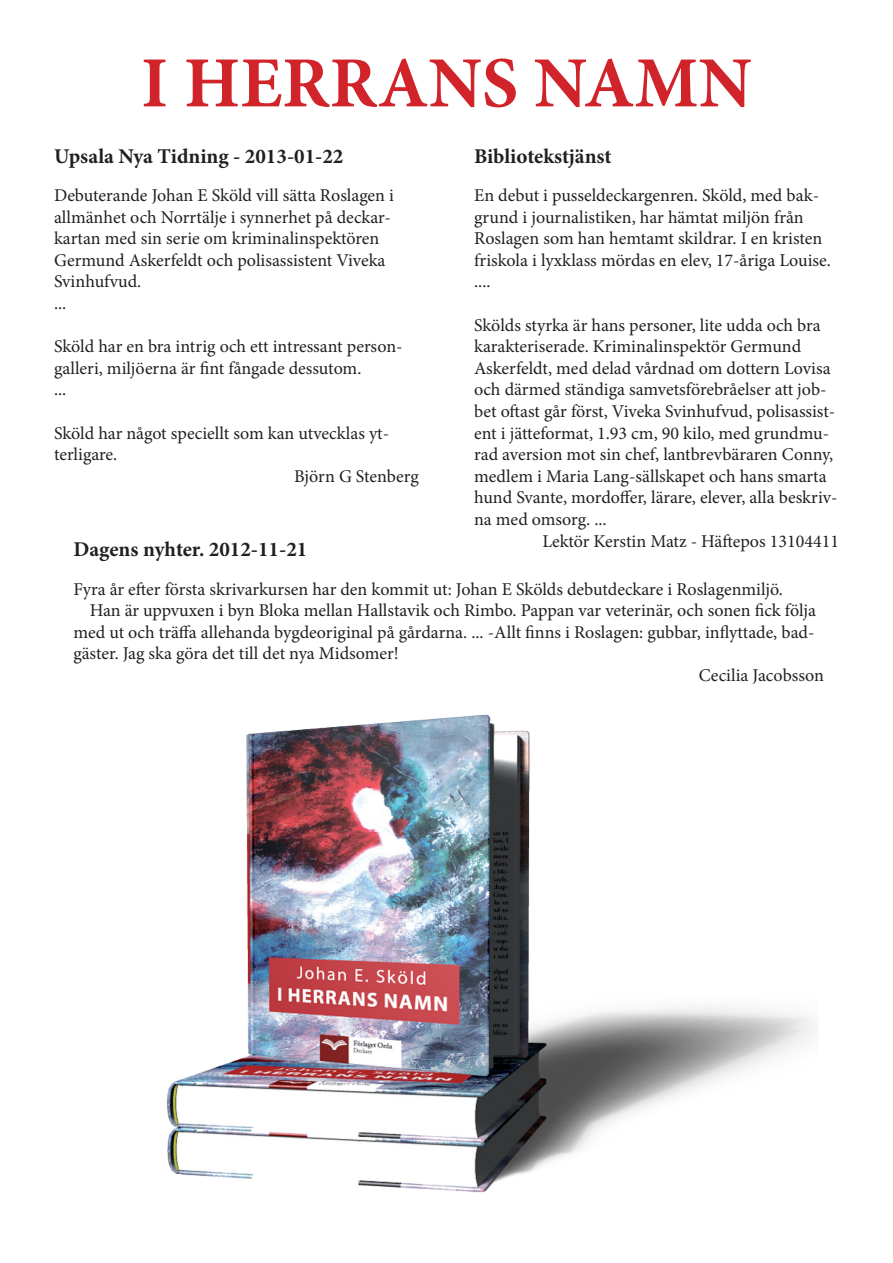
<style>
.page{position:relative;width:893px;height:1263px;background:#fff}
.page>*{position:absolute;margin:0;border:0;box-sizing:border-box;transform-origin:0 0}
.t1{font:700 72px "Minion Pro";color:#d1232a}
.t2{font:700 21px "Minion Pro";color:#231f20}
.t3{font:18px/21.6px "Minion Pro";color:#231f20}
</style>
<div class="page">
<img style="left:167px;top:714px;width:649px;height:479px">
<p class="t1" style="left:141px;top:33px;width:612px">I HERRANS NAMN</p>
<p class="t2" style="left:54px;top:141px;width:291px">Upsala Nya Tidning - 2013-01-22</p>
<p class="t3" style="left:54px;top:184px;width:342px">Debuterande Johan E Sköld vill sätta Roslagen i allmänhet och Norrtälje i synnerhet på deckar&shy;kartan med sin serie om kriminalinspektören Germund Askerfeldt och polisassistent Viveka Svinhufvud.</p>
<p class="t3" style="left:54px;top:292px;width:14px">...</p>
<p class="t3" style="left:54px;top:336px;width:350px">Sköld har en bra intrig och ett intressant person&shy;galleri, miljöerna är fint fångade dessutom.</p>
<p class="t3" style="left:54px;top:379px;width:14px">...</p>
<p class="t3" style="left:54px;top:422px;width:337px">Sköld har något speciellt som kan utvecklas yt&shy;terligare.</p>
<p class="t3" style="left:294px;top:465px;width:126px">Björn G Stenberg</p>
<p class="t2" style="left:474px;top:141px;width:139px">Bibliotekstjänst</p>
<p class="t3" style="left:474px;top:184px;width:358px">En debut i pusseldeckargenren. Sköld, med bak&shy;grund i journalistiken, har hämtat miljön från Roslagen som han hemtamt skildrar. I en kristen friskola i lyxklass mördas en elev, 17-åriga Louise.</p>
<p class="t3" style="left:474px;top:271px;width:18px">....</p>
<p class="t3" style="left:474px;top:314px;width:365px">Skölds styrka är hans personer, lite udda och bra karakteriserade. Kriminalinspektör Germund Askerfeldt, med delad vårdnad om dottern Lovisa och därmed ständiga samvetsförebråelser att job&shy;bet oftast går först, Viveka Svinhufvud, polisassist&shy;ent i jätteformat, 1.93 cm, 90 kilo, med grundmu&shy;rad aversion mot sin chef, lantbrevbäraren Conny, medlem i Maria Lang-sällskapet och hans smarta hund Svante, mordoffer, lärare, elever, alla beskriv&shy;na med omsorg. ...</p>
<p class="t3" style="left:542px;top:530px;width:298px">Lektör Kerstin Matz - Häftepos 13104411</p>
<p class="t2" style="left:73px;top:535px;width:235px">Dagens nyhter. 2012-11-21</p>
<p class="t3" style="left:73px;top:578px;width:711px">Fyra år efter första skrivarkursen har den kommit ut: Johan E Skölds debutdeckare i Roslagenmiljö.</p>
<p class="t3" style="left:73px;top:600px;width:744px;text-align:justify;text-indent:16px">Han är uppvuxen i byn Bloka mellan Hallstavik och Rimbo. Pappan var veterinär, och sonen fick följa med ut och träffa allehanda bygdeoriginal på gårdarna. ... -Allt finns i Roslagen: gubbar, inflyttade, bad&shy;gäster. Jag ska göra det till det nya Midsomer!</p>
<p class="t3" style="left:699px;top:664px;width:127px">Cecilia Jacobsson</p>
</div>
